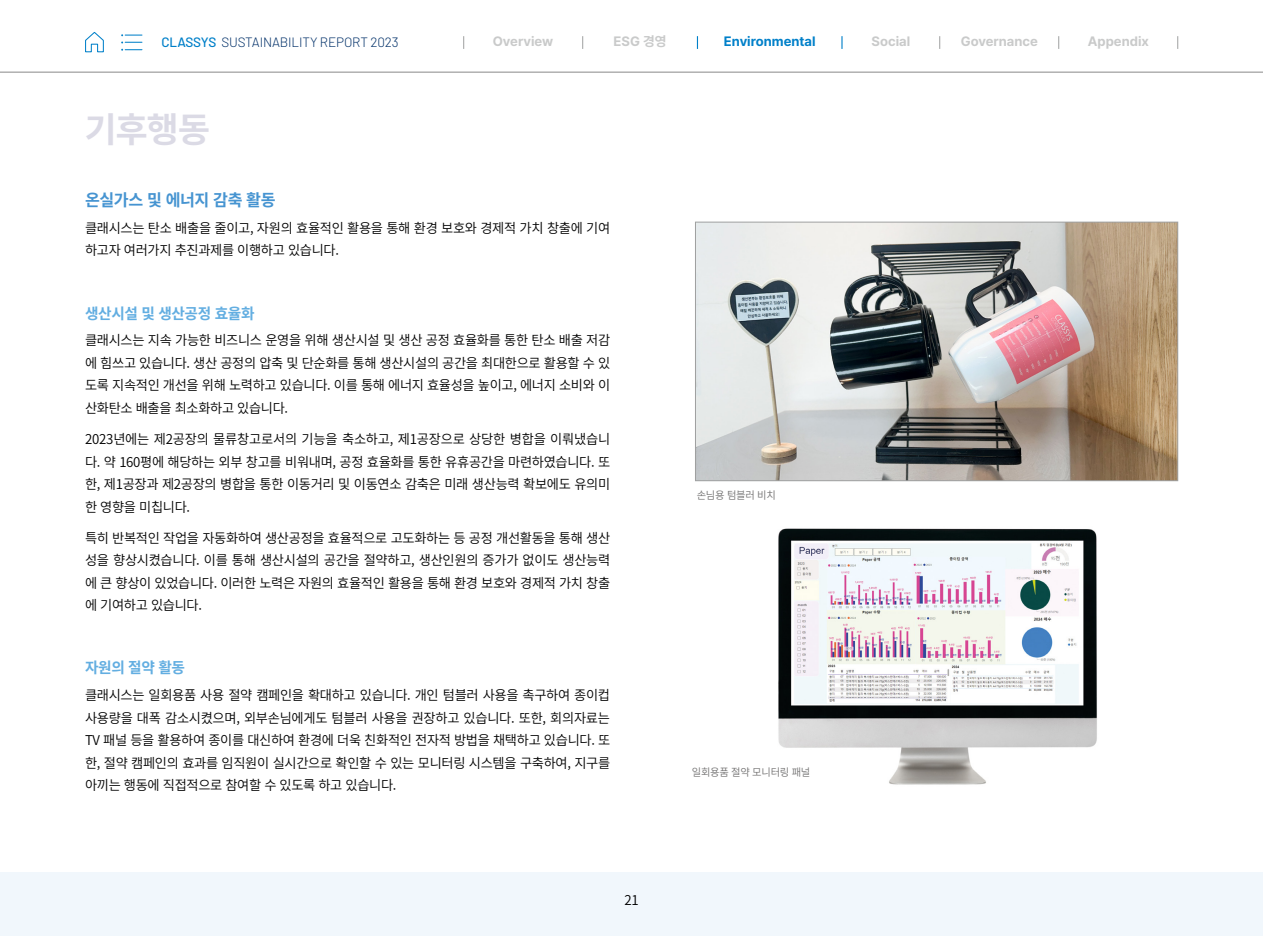
<style>
.page{position:relative;width:1263px;height:936px;background:#fff}
.page>*{position:absolute;margin:0;border:0;box-sizing:border-box;transform-origin:0 0}
.t1{font:700 36px "Pretendard";color:#dbdae5}
.t2{font:700 16.5px "Noto Sans CJ Kkr";letter-spacing:-.025em;color:#4694d1}
.t3{font:700 15px "Noto Sans CJ Kkr";letter-spacing:-.025em;color:#63aee1}
.t4{font:600 13.5px/22.5px "Noto Sans CJ Kkr";letter-spacing:-.025em;color:#000;text-align:justify}
.t5{font:700 13.5px "Pretendard";color:#c9caca}
.t6{font:300 13.5px "Barlow";letter-spacing:-.01em;color:#04326a}
.t7{font:700 13.5px "Pretendard";color:#0080c9}
.t8{font:600 10.5px "Noto Sans CJ Kkr";letter-spacing:-.025em;color:#727171}
.s1{font-weight:500;color:#0080c9}
</style>
<div class="page">
<img style="left:778px;top:528px;width:319px;height:257px">
<img style="left:697px;top:224px;width:479px;height:255px">
<div style="left:695px;top:222px;width:483px;height:259px;border:1px solid #9fa0a0"></div>
<hr style="left:0;top:72px;width:1263px;height:1px;background:#898989">
<svg style="left:85px;top:32px;width:19px;height:21px"></svg>
<svg style="left:121px;top:34px;width:21px;height:2px"></svg>
<svg style="left:121px;top:42px;width:21px;height:1px"></svg>
<svg style="left:121px;top:49px;width:21px;height:2px"></svg>
<svg style="left:463px;top:36px;width:1px;height:13px"></svg>
<svg style="left:1177px;top:36px;width:1px;height:13px"></svg>
<svg style="left:1058px;top:36px;width:1px;height:13px"></svg>
<svg style="left:939px;top:36px;width:1px;height:13px"></svg>
<svg style="left:841px;top:36px;width:1px;height:13px"></svg>
<svg style="left:697px;top:36px;width:1px;height:13px"></svg>
<svg style="left:582px;top:36px;width:1px;height:13px"></svg>
<div style="left:0;top:872px;width:1263px;height:63px;background:#f1f7fc"></div>
<p class="t6" style="left:162px;top:32px;width:239px"><span class="s1">CLASSYS</span> SUSTAINABILITY REPORT 2023</p>
<p class="t5" style="left:493px;top:33px;width:62px">Overview</p>
<p class="t5" style="left:614px;top:33px;width:54px">ESG 경영</p>
<p class="t7" style="left:724px;top:33px;width:93px">Environmental</p>
<p class="t5" style="left:872px;top:33px;width:40px">Social</p>
<p class="t5" style="left:961px;top:33px;width:79px">Governance</p>
<p class="t5" style="left:1088px;top:33px;width:63px">Appendix</p>
<h1 class="t1" style="left:85px;top:109px;width:126px">기후행동</h1>
<p class="t2" style="left:85px;top:191px;width:192px">온실가스 및 에너지 감축 활동</p>
<p class="t4" style="left:85px;top:217px;width:527px">클래시스는 탄소 배출을 줄이고, 자원의 효율적인 활용을 통해 환경 보호와 경제적 가치 창출에 기여 하고자 여러가지 추진과제를 이행하고 있습니다.</p>
<p class="t3" style="left:85px;top:305px;width:171px">생산시설 및 생산공정 효율화</p>
<p class="t4" style="left:85px;top:329px;width:527px">클래시스는 지속 가능한 비즈니스 운영을 위해 생산시설 및 생산 공정 효율화를 통한 탄소 배출 저감 에 힘쓰고 있습니다. 생산 공정의 압축 및 단순화를 통해 생산시설의 공간을 최대한으로 활용할 수 있 도록 지속적인 개선을 위해 노력하고 있습니다. 이를 통해 에너지 효율성을 높이고, 에너지 소비와 이 산화탄소 배출을 최소화하고 있습니다.</p>
<p class="t4" style="left:85px;top:428px;width:527px">2023년에는 제2공장의 물류창고로서의 기능을 축소하고, 제1공장으로 상당한 병합을 이뤄냈습니 다. 약 160평에 해당하는 외부 창고를 비워내며, 공정 효율화를 통한 유휴공간을 마련하였습니다. 또 한, 제1공장과 제2공장의 병합을 통한 이동거리 및 이동연소 감축은 미래 생산능력 확보에도 유의미 한 영향을 미칩니다.</p>
<p class="t4" style="left:85px;top:526px;width:527px">특히 반복적인 작업을 자동화하여 생산공정을 효율적으로 고도화하는 등 공정 개선활동을 통해 생산 성을 향상시켰습니다. 이를 통해 생산시설의 공간을 절약하고, 생산인원의 증가가 없이도 생산능력 에 큰 향상이 있었습니다. 이러한 노력은 자원의 효율적인 활용을 통해 환경 보호와 경제적 가치 창출 에 기여하고 있습니다.</p>
<p class="t3" style="left:85px;top:659px;width:101px">자원의 절약 활동</p>
<p class="t4" style="left:85px;top:684px;width:527px">클래시스는 일회용품 사용 절약 캠페인을 확대하고 있습니다. 개인 텀블러 사용을 촉구하여 종이컵 사용량을 대폭 감소시켰으며, 외부손님에게도 텀블러 사용을 권장하고 있습니다. 또한, 회의자료는 TV 패널 등을 활용하여 종이를 대신하여 환경에 더욱 친화적인 전자적 방법을 채택하고 있습니다. 또 한, 절약 캠페인의 효과를 임직원이 실시간으로 확인할 수 있는 모니터링 시스템을 구축하여, 지구를 아끼는 행동에 직접적으로 참여할 수 있도록 하고 있습니다.</p>
<p class="t4" style="left:624px;top:889px;width:16px">21</p>
<p class="t8" style="left:697px;top:489px;width:81px">손님용 텀블러 비치</p>
<p class="t8" style="left:692px;top:766px;width:120px">일회용품 절약 모니터링 패널</p>
</div>
